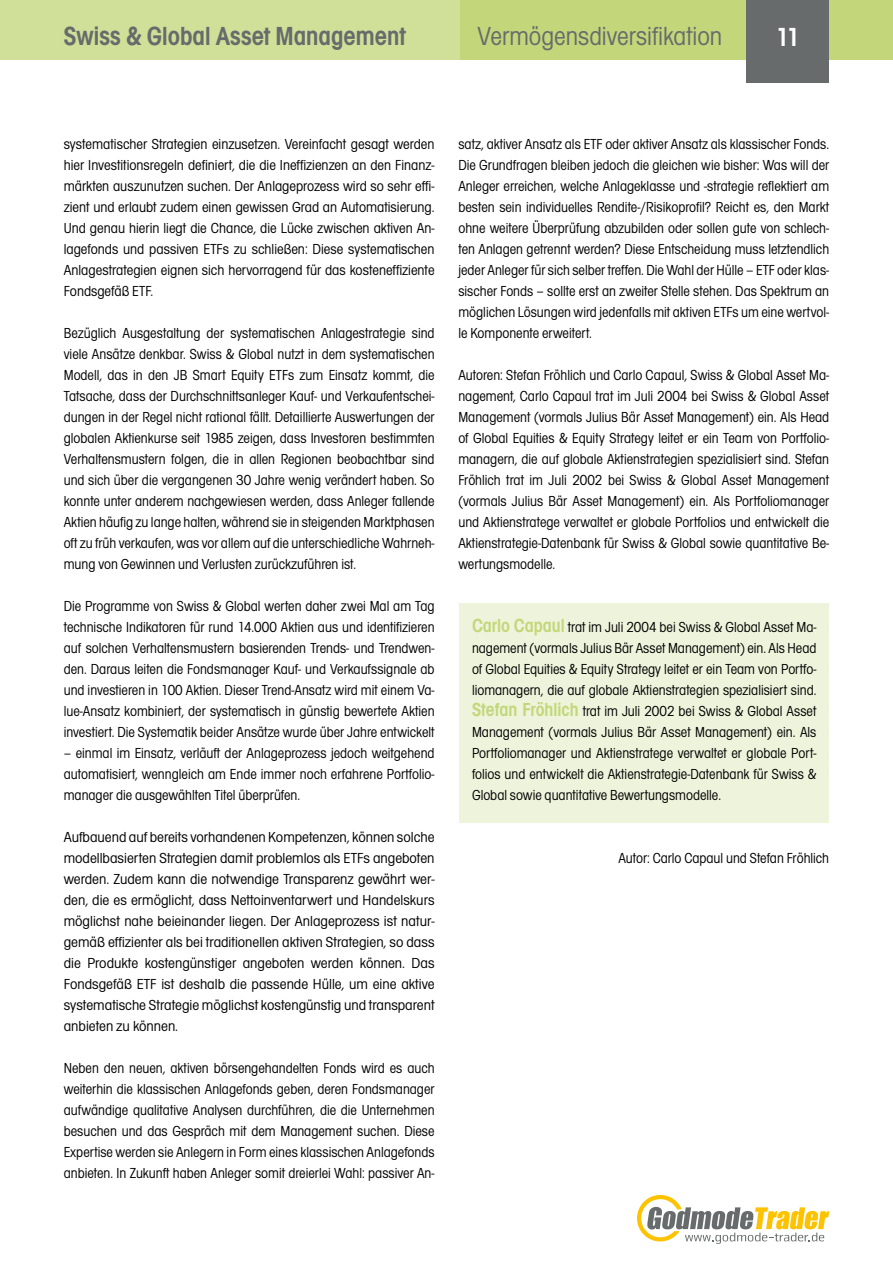
<style>
.page{position:relative;width:893px;height:1263px;background:#fff}
.page>*{position:absolute;margin:0;border:0;box-sizing:border-box;transform-origin:0 0}
.t1{font:600 condensed 27px "Avignon";color:#676b6b}
.t2{font:condensed 27px "Avignon";color:#676b6b}
.t3{font:600 condensed 27px "Avignon";color:#fff}
.t4{font:condensed 15px/21px "Avignon";color:#000;text-align:justify}
.t5{font:condensed 15px/21px "Avignon";color:#000;text-align:justify;scale:1.06 1}
.s1{font-weight:600;font-size:19.5px;color:#c3d77a}
</style>
<div class="page">
<div style="left:0;top:0;width:893px;height:60px;background:#c3d77a"></div>
<div style="left:0;top:0;width:459px;height:60px;background:#d0e098"></div>
<div style="left:746px;top:0;width:83px;height:83px;background:#676b6b"></div>
<svg style="left:637px;top:1195px;width:192px;height:49px"></svg>
<div style="left:459px;top:604px;width:370px;height:219px;background:#eef4dc"></div>
<h1 class="t1" style="left:64px;top:21px;width:343px">Swiss &amp; Global Asset Management</h1>
<h1 class="t2" style="left:478px;top:21px;width:246px">Vermögensdiversifikation</h1>
<h1 class="t3" style="left:776px;top:22px;width:26px">11</h1>
<p class="t4" style="left:64px;top:133px;width:372px">systematischer Strategien einzusetzen. Vereinfacht gesagt werden hier Investitionsregeln definiert, die die Ineffizienzen an den Finanz&shy;märkten auszunutzen suchen. Der Anlageprozess wird so sehr effi&shy;zient und erlaubt zudem einen gewissen Grad an Automatisierung.<br>Und genau hierin liegt die Chance, die Lücke zwischen aktiven An&shy;lagefonds und passiven ETFs zu schließen: Diese systematischen Anlagestrategien eignen sich hervorragend für das kosteneffiziente Fondsgefäß ETF.</p>
<p class="t4" style="left:64px;top:322px;width:372px">Bezüglich Ausgestaltung der systematischen Anlagestrategie sind viele Ansätze denkbar. Swiss &amp; Global nutzt in dem systematischen Modell, das in den JB Smart Equity ETFs zum Einsatz kommt, die Tatsache, dass der Durchschnittsanleger Kauf- und Verkaufentschei&shy;dungen in der Regel nicht rational fällt. Detaillierte Auswertungen der globalen Aktienkurse seit 1985 zeigen, dass Investoren bestimmten Verhaltensmustern folgen, die in allen Regionen beobachtbar sind und sich über die vergangenen 30 Jahre wenig verändert haben. So konnte unter anderem nachgewiesen werden, dass Anleger fallende Aktien häufig zu lange halten, während sie in steigenden Marktphasen oft zu früh verkaufen, was vor allem auf die unterschiedliche Wahrneh&shy;mung von Gewinnen und Verlusten zurückzuführen ist.</p>
<p class="t4" style="left:64px;top:595px;width:372px">Die Programme von Swiss &amp; Global werten daher zwei Mal am Tag technische Indikatoren für rund 14.000 Aktien aus und identifizieren auf solchen Verhaltensmustern basierenden Trends- und Trendwen&shy;den. Daraus leiten die Fondsmanager Kauf- und Verkaufssignale ab und investieren in 100 Aktien. Dieser Trend-Ansatz wird mit einem Va&shy;lue-Ansatz kombiniert, der systematisch in günstig bewertete Aktien investiert. Die Systematik beider Ansätze wurde über Jahre entwickelt</p>
<p class="t4" style="left:64px;top:742px;width:372px">– einmal im Einsatz, verläuft der Anlageprozess jedoch weitgehend automatisiert, wenngleich am Ende immer noch erfahrene Portfolio&shy;manager die ausgewählten Titel überprüfen.</p>
<p class="t5" style="left:64px;top:826px;width:351px">Aufbauend auf bereits vorhandenen Kompetenzen, können solche modellbasierten Strategien damit problemlos als ETFs angeboten werden. Zudem kann die notwendige Transparenz gewährt wer&shy;den, die es ermöglicht, dass Nettoinventarwert und Handelskurs möglichst nahe beieinander liegen. Der Anlageprozess ist natur&shy;gemäß effizienter als bei traditionellen aktiven Strategien, so dass die Produkte kostengünstiger angeboten werden können. Das Fondsgefäß ETF ist deshalb die passende Hülle, um eine aktive systematische Strategie möglichst kostengünstig und transparent anbieten zu können.</p>
<p class="t4" style="left:64px;top:1057px;width:372px">Neben den neuen, aktiven börsengehandelten Fonds wird es auch weiterhin die klassischen Anlagefonds geben, deren Fondsmanager aufwändige qualitative Analysen durchführen, die die Unternehmen besuchen und das Gespräch mit dem Management suchen. Diese Expertise werden sie Anlegern in Form eines klassischen Anlagefonds anbieten. In Zukunft haben Anleger somit dreierlei Wahl: passiver An-</p>
<p class="t4" style="left:458px;top:133px;width:372px">satz, aktiver Ansatz als ETF oder aktiver Ansatz als klassischer Fonds.<br>Die Grundfragen bleiben jedoch die gleichen wie bisher: Was will der Anleger erreichen, welche Anlageklasse und -strategie reflektiert am besten sein individuelles Rendite-/Risikoprofil? Reicht es, den Markt ohne weitere Überprüfung abzubilden oder sollen gute von schlech&shy;ten Anlagen getrennt werden? Diese Entscheidung muss letztendlich jeder Anleger für sich selber treffen. Die Wahl der Hülle – ETF oder klas&shy;sischer Fonds – sollte erst an zweiter Stelle stehen. Das Spektrum an möglichen Lösungen wird jedenfalls mit aktiven ETFs um eine wertvol&shy;le Komponente erweitert.</p>
<p class="t4" style="left:458px;top:364px;width:372px">Autoren: Stefan Fröhlich und Carlo Capaul, Swiss &amp; Global Asset Ma&shy;nagement, Carlo Capaul trat im Juli 2004 bei Swiss &amp; Global Asset Management (vormals Julius Bär Asset Management) ein. Als Head of Global Equities &amp; Equity Strategy leitet er ein Team von Portfolio&shy;managern, die auf globale Aktienstrategien spezialisiert sind. Stefan Fröhlich trat im Juli 2002 bei Swiss &amp; Global Asset Management (vormals Julius Bär Asset Management) ein. Als Portfoliomanager und Aktienstratege verwaltet er globale Portfolios und entwickelt die Aktienstrategie-Datenbank für Swiss &amp; Global sowie quantitative Be&shy;wertungsmodelle.</p>
<p class="t4" style="left:472px;top:616px;width:346px"><span class="s1">Carlo Capaul</span> trat im Juli 2004 bei Swiss &amp; Global Asset Ma&shy;nagement (vormals Julius Bär Asset Management) ein. Als Head of Global Equities &amp; Equity Strategy leitet er ein Team von Portfo&shy;liomanagern, die auf globale Aktienstrategien spezialisiert sind.<br><span class="s1">Stefan Fröhlich</span> trat im Juli 2002 bei Swiss &amp; Global Asset Management (vormals Julius Bär Asset Management) ein. Als Portfoliomanager und Aktienstratege verwaltet er globale Port&shy;folios und entwickelt die Aktienstrategie-Datenbank für Swiss &amp; Global sowie quantitative Bewertungsmodelle.</p>
<p class="t4" style="left:618px;top:847px;width:212px">Autor: Carlo Capaul und Stefan Fröhlich</p>
</div>
